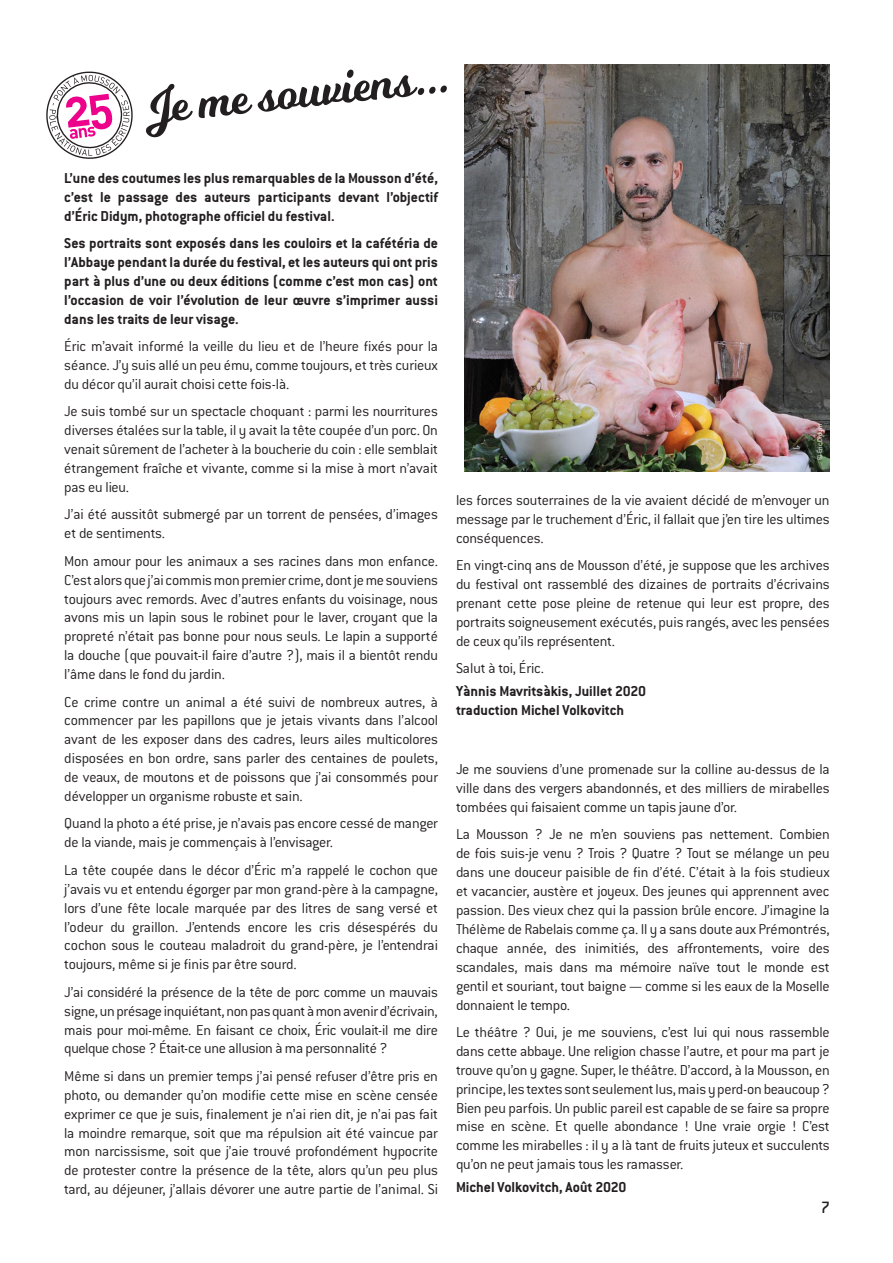
<style>
.page{position:relative;width:893px;height:1263px;background:#fff}
.page>*{position:absolute;margin:0;border:0;box-sizing:border-box;transform-origin:0 0}
.t1{font:50.85px "Milkshake";color:#231f20}
.t2{font:500 18px "Conduit ITC";color:#231f20}
.t3{font:300 15.75px/18.9px "Conduit ITC";letter-spacing:-.015em;color:#231f20;text-align:justify}
.t4{font:700 15.75px/18.9px "Conduit ITC";color:#231f20;text-align:justify}
.t5{font:300 7.5px "Conduit ITC";color:#fff}
</style>
<div class="page">
<svg style="left:46px;top:71px;width:87px;height:88px"></svg>
<img style="left:464px;top:64px;width:366px;height:408px">
<p class="t1" style="left:140px;top:70px;width:308px;rotate:-6deg">Je me souviens...</p>
<p class="t4" style="left:64px;top:168px;width:375px">L’une des coutumes les plus remarquables de la Mousson d’été, c’est le passage des auteurs participants devant l’objectif d’Éric Didym, photographe officiel du festival.</p>
<p class="t4" style="left:64px;top:234px;width:375px">Ses portraits sont exposés dans les couloirs et la cafétéria de l’Abbaye pendant la durée du festival, et les auteurs qui ont pris part à plus d’une ou deux éditions (comme c’est mon cas) ont l’occasion de voir l’évolution de leur œuvre s’imprimer aussi dans les traits de leur visage.</p>
<p class="t3" style="left:64px;top:337px;width:375px">Éric m’avait informé la veille du lieu et de l’heure fixés pour la séance. J’y suis allé un peu ému, comme toujours, et très curieux du décor qu’il aurait choisi cette fois-là.</p>
<p class="t3" style="left:64px;top:402px;width:375px">Je suis tombé sur un spectacle choquant : parmi les nourritures diverses étalées sur la table, il y avait la tête coupée d’un porc. On venait sûrement de l’acheter à la boucherie du coin : elle semblait étrangement fraîche et vivante, comme si la mise à mort n’avait pas eu lieu.</p>
<p class="t3" style="left:64px;top:505px;width:375px">J’ai été aussitôt submergé par un torrent de pensées, d’images et de sentiments.</p>
<p class="t3" style="left:64px;top:551px;width:375px">Mon amour pour les animaux a ses racines dans mon enfance.<br>C’est alors que j’ai commis mon premier crime, dont je me souviens toujours avec remords. Avec d’autres enfants du voisinage, nous avons mis un lapin sous le robinet pour le laver, croyant que la propreté n’était pas bonne pour nous seuls. Le lapin a supporté la douche (que pouvait-il faire d’autre ?), mais il a bientôt rendu l’âme dans le fond du jardin.</p>
<p class="t3" style="left:64px;top:692px;width:375px">Ce crime contre un animal a été suivi de nombreux autres, à commencer par les papillons que je jetais vivants dans l’alcool avant de les exposer dans des cadres, leurs ailes multicolores disposées en bon ordre, sans parler des centaines de poulets, de veaux, de moutons et de poissons que j’ai consommés pour développer un organisme robuste et sain.</p>
<p class="t3" style="left:64px;top:814px;width:375px">Quand la photo a été prise, je n’avais pas encore cessé de manger de la viande, mais je commençais à l’envisager.</p>
<p class="t3" style="left:64px;top:860px;width:375px">La tête coupée dans le décor d’Éric m’a rappelé le cochon que j’avais vu et entendu égorger par mon grand-père à la campagne, lors d’une fête locale marquée par des litres de sang versé et l’odeur du graillon. J’entends encore les cris désespérés du cochon sous le couteau maladroit du grand-père, je l’entendrai toujours, même si je finis par être sourd.</p>
<p class="t3" style="left:64px;top:982px;width:375px">J’ai considéré la présence de la tête de porc comme un mauvais signe, un présage inquiétant, non pas quant à mon avenir d’écrivain, mais pour moi-même. En faisant ce choix, Éric voulait-il me dire quelque chose ? Était-ce une allusion à ma personnalité ?</p>
<p class="t3" style="left:64px;top:1066px;width:375px">Même si dans un premier temps j’ai pensé refuser d’être pris en photo, ou demander qu’on modifie cette mise en scène censée exprimer ce que je suis, finalement je n’ai rien dit, je n’ai pas fait la moindre remarque, soit que ma répulsion ait été vaincue par mon narcissisme, soit que j’aie trouvé profondément hypocrite de protester contre la présence de la tête, alors qu’un peu plus tard, au déjeuner, j’allais dévorer une autre partie de l’animal. Si</p>
<p class="t5" style="left:816px;top:460px;width:38px;rotate:-90deg">© Éric Didym</p>
<p class="t3" style="left:456px;top:490px;width:375px">les forces souterraines de la vie avaient décidé de m’envoyer un message par le truchement d’Éric, il fallait que j’en tire les ultimes conséquences.</p>
<p class="t3" style="left:456px;top:556px;width:375px">En vingt-cinq ans de Mousson d’été, je suppose que les archives du festival ont rassemblé des dizaines de portraits d’écrivains prenant cette pose pleine de retenue qui leur est propre, des portraits soigneusement exécutés, puis rangés, avec les pensées de ceux qu’ils représentent.</p>
<p class="t3" style="left:456px;top:659px;width:89px">Salut à toi, Éric.</p>
<p class="t4" style="left:456px;top:681px;width:192px">Yànnis Mavritsàkis, Juillet 2020 traduction Michel Volkovitch</p>
<p class="t3" style="left:456px;top:760px;width:375px">Je me souviens d’une promenade sur la colline au-dessus de la ville dans des vergers abandonnés, et des milliers de mirabelles tombées qui faisaient comme un tapis jaune d’or.</p>
<p class="t3" style="left:456px;top:825px;width:375px">La Mousson ? Je ne m’en souviens pas nettement. Combien de fois suis-je venu ? Trois ? Quatre ? Tout se mélange un peu dans une douceur paisible de fin d’été. C’était à la fois studieux et vacancier, austère et joyeux. Des jeunes qui apprennent avec passion. Des vieux chez qui la passion brûle encore. J’imagine la Thélème de Rabelais comme ça. Il y a sans doute aux Prémontrés, chaque année, des inimitiés, des affrontements, voire des scandales, mais dans ma mémoire naïve tout le monde est gentil et souriant, tout baigne — comme si les eaux de la Moselle donnaient le tempo.</p>
<p class="t3" style="left:456px;top:1022px;width:375px">Le théâtre ? Oui, je me souviens, c’est lui qui nous rassemble dans cette abbaye. Une religion chasse l’autre, et pour ma part je trouve qu’on y gagne. Super, le théâtre. D’accord, à la Mousson, en principe, les textes sont seulement lus, mais y perd-on beaucoup ?<br>Bien peu parfois. Un public pareil est capable de se faire sa propre mise en scène. Et quelle abondance ! Une vraie orgie ! C’est comme les mirabelles : il y a là tant de fruits juteux et succulents qu’on ne peut jamais tous les ramasser.</p>
<p class="t4" style="left:456px;top:1178px;width:172px">Michel Volkovitch, Août 2020</p>
<p class="t2" style="left:821px;top:1197px;width:11px">7</p>
</div>
